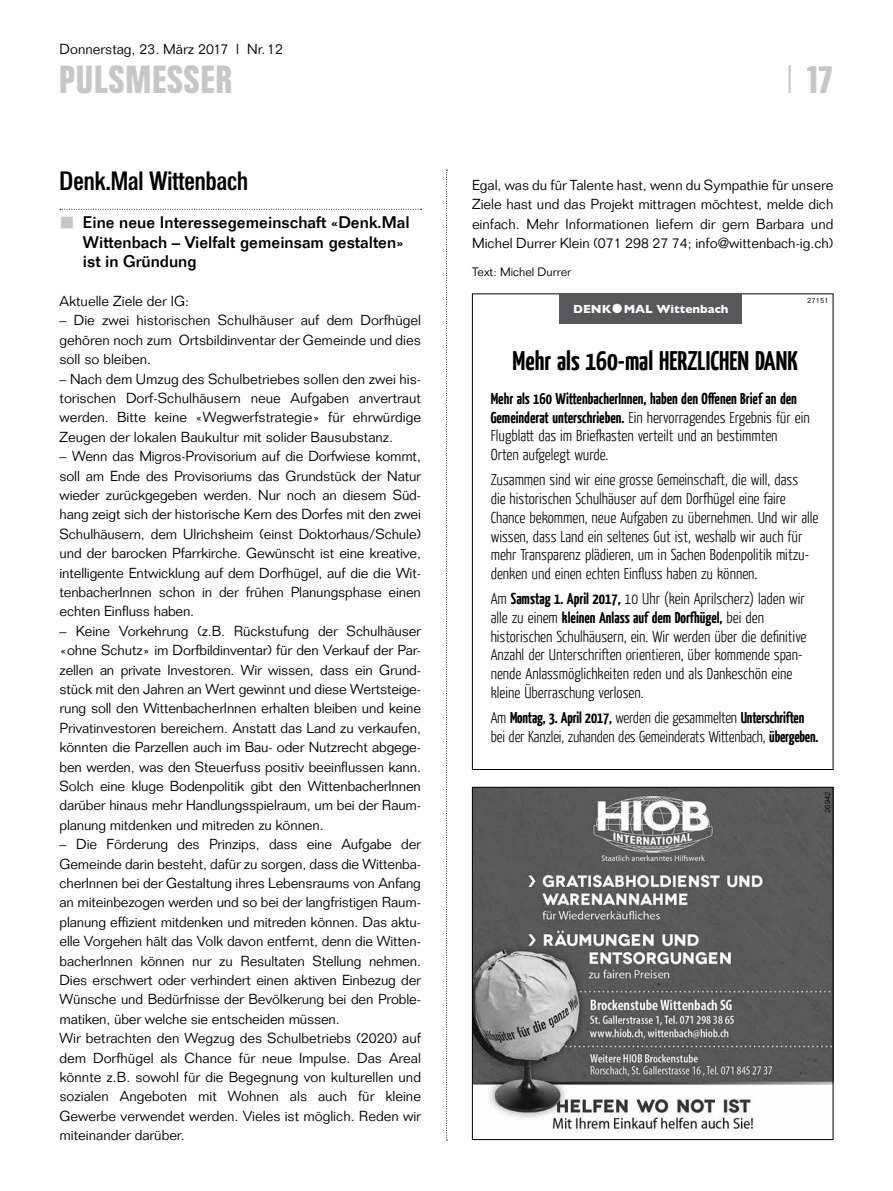
<style>
.page{position:relative;width:893px;height:1191px;background:#fff}
.page>*{position:absolute;margin:0;border:0;box-sizing:border-box;transform-origin:0 0}
.t1{font:700 39px "Folio Condensed BQ";letter-spacing:.03em;color:#c6c7c8}
.t2{font:700 27px "Yanone Kaffeesatz";color:#000}
.t3{font:500 26.25px "Folio Condensed BQ";color:#000}
.t4{font:500 16.5px/19.4px "Folio";color:#000}
.t5{font:300 15.75px/18.8px "Yanone Kaffeesatz";color:#000}
.t6{font:300 14.25px/19.4px "Folio";letter-spacing:-.01em;color:#000;text-align:justify}
.t7{font:700 12px "Gill Sans";color:#fff}
.t8{font:300 12px "Folio";color:#000}
.t9{font:300 7.5px "Folio";letter-spacing:.02em;color:#000}
.s1{font-family:"Folio";font-weight:300}
.s2{font-size:28.5px}
.s3{font-weight:700}
</style>
<div class="page">
<svg style="left:446px;top:170px;width:1px;height:970px"></svg>
<svg style="left:60px;top:209px;width:362px;height:1px"></svg>
<img style="left:474px;top:789px;width:357px;height:344px">
<div style="left:472px;top:787px;width:361px;height:353px;border:1px solid #000"></div>
<div style="left:559px;top:293px;width:183px;height:31px;background:#58585a"></div>
<p class="t6" style="left:60px;top:39px;width:225px">Donnerstag, 23. März 2017 l Nr.12</p>
<h1 class="t1" style="left:60px;top:58px;width:174px">PULSMESSER</h1>
<h1 class="t1" style="left:785px;top:58px;width:49px"><span class="s1">|</span> 17</h1>
<h3 class="t3" style="left:60px;top:166px;width:190px">Denk.Mal Wittenbach</h3>
<p class="t4" style="left:83px;top:213px;width:328px">Eine neue Interessegemeinschaft «Denk.Mal<br>Wittenbach – Vielfalt gemeinsam gestalten» ist in Gründung</p>
<p class="t6" style="left:60px;top:291px;width:131px">Aktuelle Ziele der IG:</p>
<p class="t6" style="left:60px;top:311px;width:363px">– Die zwei historischen Schulhäuser auf dem Dorfhügel gehören noch zum Ortsbildinventar der Gemeinde und dies soll so bleiben.</p>
<p class="t6" style="left:60px;top:369px;width:363px">– Nach dem Umzug des Schulbetriebes sollen den zwei his&shy;torischen Dorf-Schulhäusern neue Aufgaben anvertraut werden. Bitte keine «Wegwerfstrategie» für ehrwürdige Zeugen der lokalen Baukultur mit solider Bausubstanz.</p>
<p class="t6" style="left:60px;top:446px;width:363px">– Wenn das Migros-Provisorium auf die Dorfwiese kommt, soll am Ende des Provisoriums das Grundstück der Natur wieder zurückgegeben werden. Nur noch an diesem Süd&shy;hang zeigt sich der historische Kern des Dorfes mit den zwei Schulhäusern, dem Ulrichsheim (einst Doktorhaus/Schule) und der barocken Pfarrkirche. Gewünscht ist eine kreative, intelligente Entwicklung auf dem Dorfhügel, auf die die Wit&shy;tenbacherInnen schon in der frühen Planungsphase einen echten Einfluss haben.</p>
<p class="t6" style="left:60px;top:621px;width:363px">– Keine Vorkehrung (z.B. Rückstufung der Schulhäuser «ohne Schutz» im Dorfbildinventar) für den Verkauf der Par&shy;zellen an private Investoren. Wir wissen, dass ein Grund&shy;stück mit den Jahren an Wert gewinnt und diese Wertsteige&shy;rung soll den WittenbacherInnen erhalten bleiben und keine Privatinvestoren bereichern. Anstatt das Land zu verkaufen, könnten die Parzellen auch im Bau- oder Nutzrecht abgege&shy;ben werden, was den Steuerfuss positiv beeinflussen kann.<br>Solch eine kluge Bodenpolitik gibt den WittenbacherInnen darüber hinaus mehr Handlungsspielraum, um bei der Raum&shy;planung mitdenken und mitreden zu können.</p>
<p class="t6" style="left:60px;top:834px;width:363px;text-align:left">– Die Förderung des Prinzips, dass eine Aufgabe der Gemeinde darin besteht, dafür zu sorgen, dass die Wittenba&shy;cherInnen bei der Gestaltung ihres Lebensraums von Anfang an miteinbezogen werden und so bei der langfristigen Raum&shy;planung effizient mitdenken und mitreden können. Das aktu&shy;elle Vorgehen hält das Volk davon entfernt, denn die Witten&shy;bacherInnen können nur zu Resultaten Stellung nehmen.<br>Dies erschwert oder verhindert einen aktiven Einbezug der Wünsche und Bedürfnisse der Bevölkerung bei den Proble&shy;matiken, über welche sie entscheiden müssen.<br>Wir betrachten den Wegzug des Schulbetriebs (2020) auf dem Dorfhügel als Chance für neue Impulse. Das Areal könnte z.B. sowohl für die Begegnung von kulturellen und sozialen Angeboten mit Wohnen als auch für kleine Gewerbe verwendet werden. Vieles ist möglich. Reden wir miteinander darüber.</p>
<p class="t6" style="left:472px;top:175px;width:363px">Egal, was du für Talente hast, wenn du Sympathie für unsere Ziele hast und das Projekt mittragen möchtest, melde dich einfach. Mehr Informationen liefern dir gern Barbara und Michel Durrer Klein (071 298 27 74; info@wittenbach-ig.ch)</p>
<p class="t8" style="left:472px;top:265px;width:101px">Text: Michel Durrer</p>
<p class="t7" style="left:573px;top:302px;width:157px">DENK<span class="s2">•</span>MAL Wittenbach</p>
<p class="t9" style="left:807px;top:296px;width:23px">27151</p>
<h2 class="t2" style="left:513px;top:343px;width:287px">Mehr als 160-mal HERZLICHEN DANK</h2>
<p class="t5" style="left:491px;top:389px;width:320px"><span class="s3">Mehr als 160 WittenbacherInnen, haben den Offenen Brief an den Gemeinderat unterschrieben.</span> Ein hervorragendes Ergebnis für ein Flugblatt das im Briefkasten verteilt und an bestimmten<br>Orten aufgelegt wurde.</p>
<p class="t5" style="left:491px;top:470px;width:329px">Zusammen sind wir eine grosse Gemeinschaft, die will, dass<br>die historischen Schulhäuser auf dem Dorfhügel eine faire Chance bekommen, neue Aufgaben zu übernehmen. Und wir alle wissen, dass Land ein seltenes Gut ist, weshalb wir auch für mehr Transparenz plädieren, um in Sachen Bodenpolitik mitzu&shy;denken und einen echten Einfluss haben zu können.</p>
<p class="t5" style="left:491px;top:589px;width:317px">Am <span class="s3">Samstag 1. April 2017,</span> 10 Uhr (kein Aprilscherz) laden wir alle zu einem <span class="s3">kleinen Anlass auf dem Dorfhügel,</span> bei den historischen Schulhäusern, ein. Wir werden über die definitive Anzahl der Unterschriften orientieren, über kommende span&shy;nende Anlassmöglichkeiten reden und als Dankeschön eine kleine Überraschung verlosen.</p>
<p class="t5" style="left:491px;top:708px;width:329px">Am <span class="s3">Montag, 3. April 2017,</span> werden die gesammelten <span class="s3">Unterschriften </span>bei der Kanzlei, zuhanden des Gemeinderats Wittenbach, <span class="s3">übergeben.</span></p>
<p class="t9" style="left:823px;top:813px;width:23px;rotate:-90deg">26942</p>
</div>
